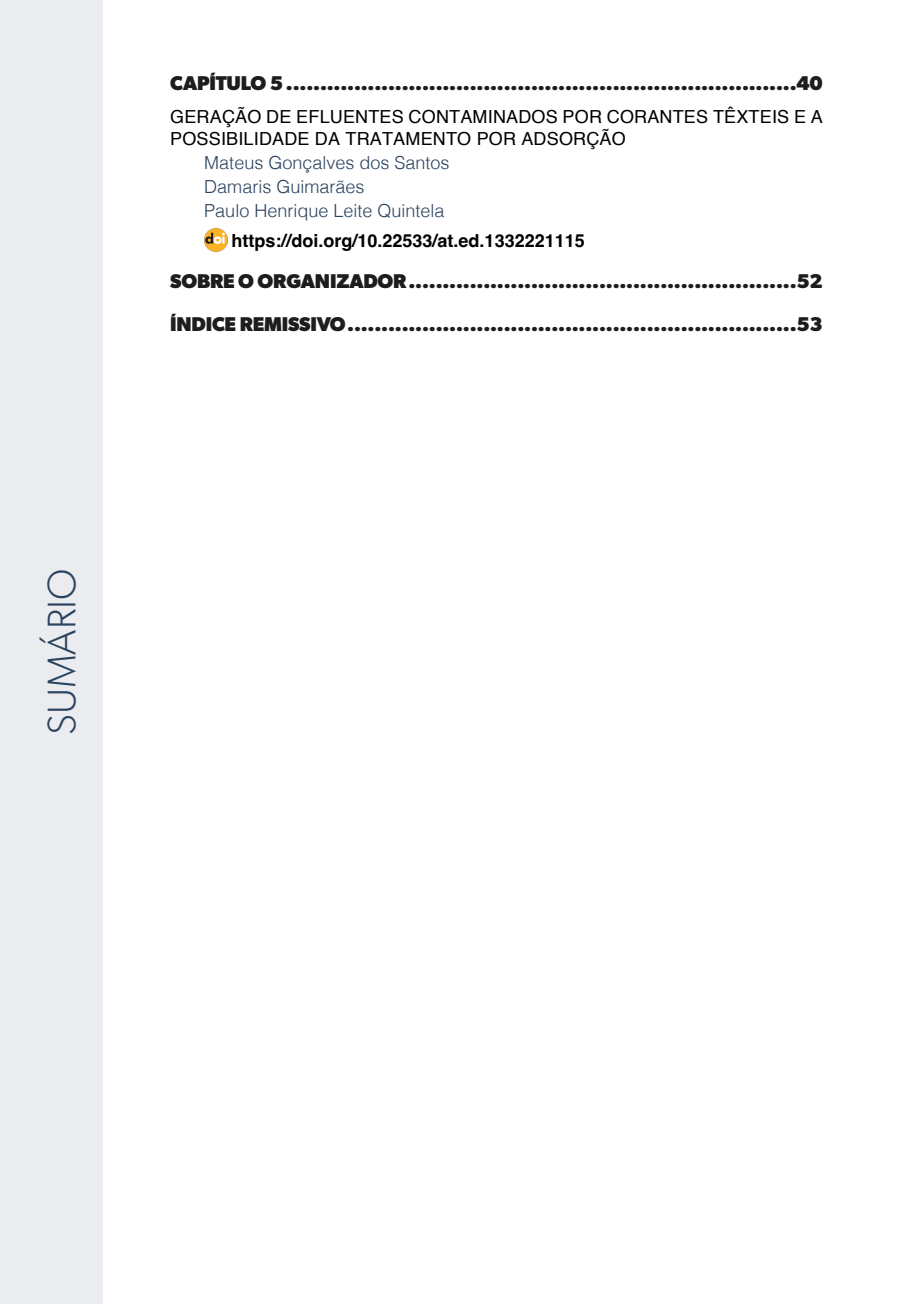
<style>
.page{position:relative;width:908px;height:1304px;background:#fff}
.page>*{position:absolute;margin:0;border:0;box-sizing:border-box;transform-origin:0 0}
.t1{font:300 40px "Gibson";color:#2a435e}
.t2{font:700 20px/43px "Gibson";letter-spacing:-.01em;color:#1d1d1b}
.t3{font:18px/22px "Helvetica";letter-spacing:.01em;color:#000}
.t4{font:300 18px/24px "Helvetica";color:#2a435e}
.t5{font:700 18px "Helvetica";color:#000}
</style>
<div class="page">
<div style="left:0;top:0;width:103px;height:1304px;background:#eaecef"></div>
<img style="left:204px;top:228px;width:23px;height:23px">
<p class="t2" style="left:170px;top:61px;width:653px">CAPÍTULO 5 ...........................................................................40</p>
<p class="t3" style="left:170px;top:106px;width:653px">GERAÇÃO DE EFLUENTES CONTAMINADOS POR CORANTES TÊXTEIS E A<br>POSSIBILIDADE DA TRATAMENTO POR ADSORÇÃO</p>
<p class="t4" style="left:204px;top:149px;width:247px">Mateus Gonçalves dos Santos<br>Damaris Guimarães<br>Paulo Henrique Leite Quintela</p>
<p class="t5" style="left:231px;top:230px;width:355px">https://doi.org/10.22533/at.ed.1332221115</p>
<p class="t2" style="left:170px;top:260px;width:653px">SOBRE O ORGANIZADOR.........................................................52<br>ÍNDICE REMISSIVO..................................................................53</p>
<h1 class="t1" style="left:37px;top:735px;width:167px;rotate:-90deg">SUMÁRIO</h1>
</div>
